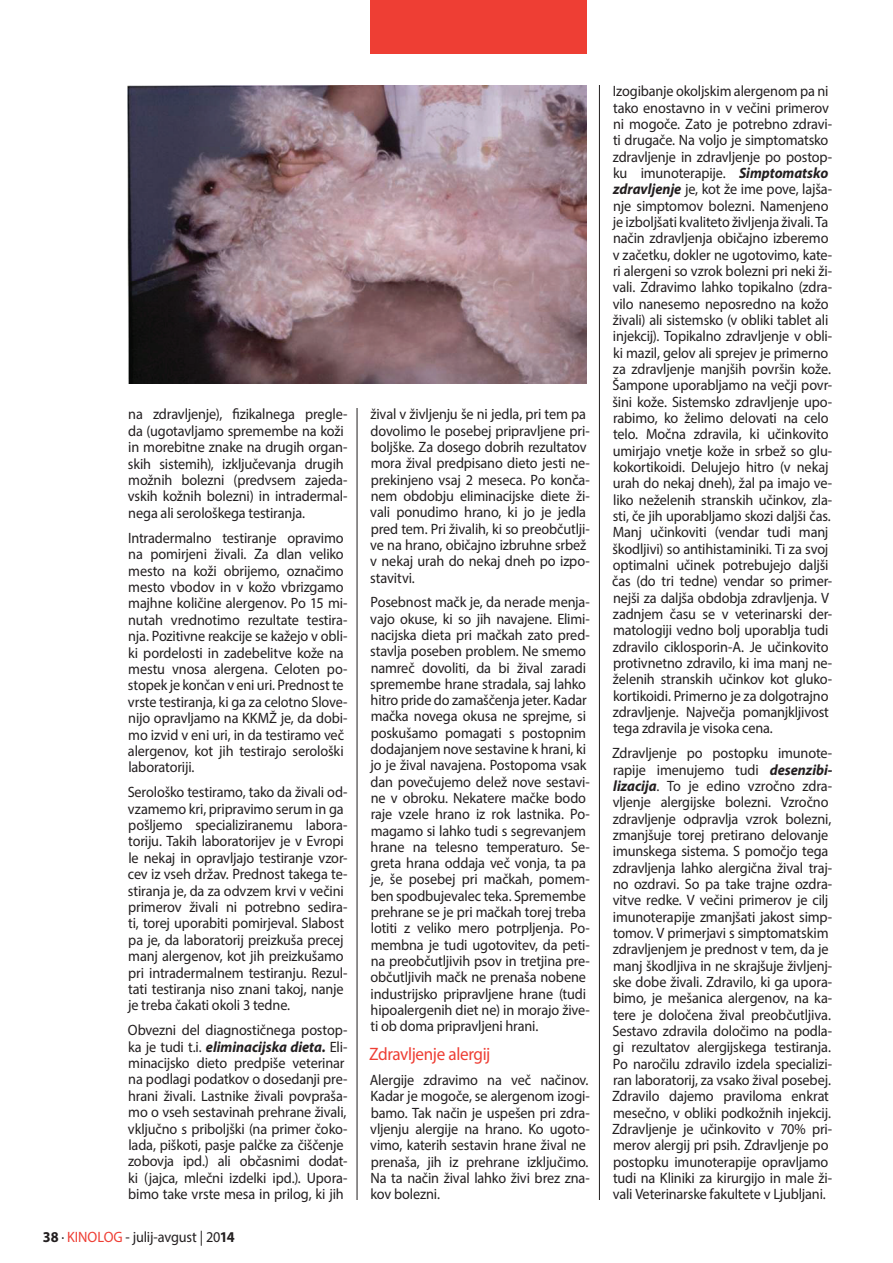
<style>
.page{position:relative;width:893px;height:1263px;background:#fff}
.page>*{position:absolute;margin:0;border:0;box-sizing:border-box;transform-origin:0 0}
.KINOLOG_-_naslovi_zo{font:18px "Myriad Pro";letter-spacing:-.02em;color:#ee3e34;scale:.95 1}
.KINOLOG_tekoci_tekst{font:15px/16.4px "Myriad Pro";letter-spacing:-.01em;color:#231f20;scale:.95 1}
.LAYOUT_-_strani_leva{font:15px "Myriad Pro";letter-spacing:-.01em;color:#231f20;scale:.95 1}
.s1{font-weight:700;font-style:italic}
.s2{font-weight:700}
.s3{color:#ee3e34}
</style>
<div class="page">
<div style="left:370px;top:0;width:217px;height:54px;background:#ee3e34"></div>
<img style="left:128px;top:85px;width:459px;height:298px">
<hr style="left:599px;top:85px;width:1px;height:1114px;background:#231f20">
<hr style="left:357px;top:408px;width:1px;height:791px;background:#231f20">
<p class="KINOLOG_tekoci_tekst" style="left:128px;top:406px;width:233px">na zdravljenje), fizikalnega pregle&shy;da (ugotavljamo spremembe na koži in morebitne znake na drugih organ&shy;skih sistemih), izključevanja drugih možnih bolezni (predvsem zajeda&shy;vskih kožnih bolezni) in intradermal&shy;nega ali serološkega testiranja.</p>
<p class="KINOLOG_tekoci_tekst" style="left:128px;top:529px;width:233px">Intradermalno testiranje opravimo na pomirjeni živali. Za dlan veliko mesto na koži obrijemo, označimo mesto vbodov in v kožo vbrizgamo majhne količine alergenov. Po 15 mi&shy;nutah vrednotimo rezultate testira&shy;nja. Pozitivne reakcije se kažejo v obli&shy;ki pordelosti in zadebelitve kože na mestu vnosa alergena. Celoten po&shy;stopek je končan v eni uri. Prednost te vrste testiranja, ki ga za celotno Slove&shy;nijo opravljamo na KKMŽ je, da dobi&shy;mo izvid v eni uri, in da testiramo več alergenov, kot jih testirajo serološki laboratoriji.</p>
<p class="KINOLOG_tekoci_tekst" style="left:128px;top:784px;width:233px">Serološko testiramo, tako da živali od&shy;vzamemo kri, pripravimo serum in ga pošljemo specializiranemu labora&shy;toriju. Takih laboratorijev je v Evropi le nekaj in opravljajo testiranje vzor&shy;cev iz vseh držav. Prednost takega te&shy;stiranja je, da za odvzem krvi v večini primerov živali ni potrebno sedira&shy;ti, torej uporabiti pomirjeval. Slabost pa je, da laboratorij preizkuša precej manj alergenov, kot jih preizkušamo pri intradermalnem testiranju. Rezul&shy;tati testiranja niso znani takoj, nanje je treba čakati okoli 3 tedne.</p>
<p class="KINOLOG_tekoci_tekst" style="left:128px;top:1022px;width:233px">Obvezni del diagnostičnega postop&shy;ka je tudi t.i. <span class="s1">eliminacijska dieta.</span> Eli&shy;minacijsko dieto predpiše veterinar na podlagi podatkov o dosedanji pre&shy;hrani živali. Lastnike živali povpraša&shy;mo o vseh sestavinah prehrane živali, vključno s priboljški (na primer čoko&shy;lada, piškoti, pasje palčke za čiščenje zobovja ipd.) ali občasnimi dodat&shy;ki (jajca, mlečni izdelki ipd.). Upora&shy;bimo take vrste mesa in prilog, ki jih</p>
<p class="LAYOUT_-_strani_leva" style="left:43px;top:1227px;width:203px"><span class="s2">38</span> · <span class="s3">KINOLOG</span> - julij-avgust | 20<span class="s2">14</span></p>
<p class="KINOLOG_tekoci_tekst" style="left:370px;top:406px;width:233px">žival v življenju še ni jedla, pri tem pa dovolimo le posebej pripravljene pri&shy;boljške. Za dosego dobrih rezultatov mora žival predpisano dieto jesti ne&shy;prekinjeno vsaj 2 meseca. Po konča&shy;nem obdobju eliminacijske diete ži&shy;vali ponudimo hrano, ki jo je jedla pred tem. Pri živalih, ki so preobčutlji&shy;ve na hrano, običajno izbruhne srbež v nekaj urah do nekaj dneh po izpo&shy;stavitvi.</p>
<p class="KINOLOG_tekoci_tekst" style="left:370px;top:594px;width:233px">Posebnost mačk je, da nerade menja&shy;vajo okuse, ki so jih navajene. Elimi&shy;nacijska dieta pri mačkah zato pred&shy;stavlja poseben problem. Ne smemo namreč dovoliti, da bi žival zaradi spremembe hrane stradala, saj lahko hitro pride do zamaščenja jeter. Kadar mačka novega okusa ne sprejme, si poskušamo pomagati s postopnim dodajanjem nove sestavine k hrani, ki jo je žival navajena. Postopoma vsak dan povečujemo delež nove sestavi&shy;ne v obroku. Nekatere mačke bodo raje vzele hrano iz rok lastnika. Po&shy;magamo si lahko tudi s segrevanjem hrane na telesno temperaturo. Se&shy;greta hrana oddaja več vonja, ta pa je, še posebej pri mačkah, pomem&shy;ben spodbujevalec teka. Spremembe prehrane se je pri mačkah torej treba lotiti z veliko mero potrpljenja. Po&shy;membna je tudi ugotovitev, da peti&shy;na preobčutljivih psov in tretjina pre&shy;občutljivih mačk ne prenaša nobene industrijsko pripravljene hrane (tudi hipoalergenih diet ne) in morajo žive&shy;ti ob doma pripravljeni hrani.</p>
<p class="KINOLOG_-_naslovi_zo" style="left:369px;top:1043px;width:129px">Zdravljenje alergij</p>
<p class="KINOLOG_tekoci_tekst" style="left:370px;top:1072px;width:233px">Alergije zdravimo na več načinov.<br>Kadar je mogoče, se alergenom izogi&shy;bamo. Tak način je uspešen pri zdra&shy;vljenju alergije na hrano. Ko ugoto&shy;vimo, katerih sestavin hrane žival ne prenaša, jih iz prehrane izključimo.<br>Na ta način žival lahko živi brez zna&shy;kov bolezni.</p>
<p class="KINOLOG_tekoci_tekst" style="left:612px;top:83px;width:233px">Izogibanje okoljskim alergenom pa ni tako enostavno in v večini primerov ni mogoče. Zato je potrebno zdravi&shy;ti drugače. Na voljo je simptomatsko zdravljenje in zdravljenje po postop&shy;ku imunoterapije. <span class="s1">Simptomatsko zdravljenje</span> je, kot že ime pove, lajša&shy;nje simptomov bolezni. Namenjeno je izboljšati kvaliteto življenja živali. Ta način zdravljenja običajno izberemo v začetku, dokler ne ugotovimo, kate&shy;ri alergeni so vzrok bolezni pri neki ži&shy;vali. Zdravimo lahko topikalno (zdra&shy;vilo nanesemo neposredno na kožo živali) ali sistemsko (v obliki tablet ali injekcij). Topikalno zdravljenje v obli&shy;ki mazil, gelov ali sprejev je primerno za zdravljenje manjših površin kože.<br>Šampone uporabljamo na večji povr&shy;šini kože. Sistemsko zdravljenje upo&shy;rabimo, ko želimo delovati na celo telo. Močna zdravila, ki učinkovito umirjajo vnetje kože in srbež so glu&shy;kokortikoidi. Delujejo hitro (v nekaj urah do nekaj dneh), žal pa imajo ve&shy;liko neželenih stranskih učinkov, zla&shy;sti, če jih uporabljamo skozi daljši čas.<br>Manj učinkoviti (vendar tudi manj škodljivi) so antihistaminiki. Ti za svoj optimalni učinek potrebujejo daljši čas (do tri tedne) vendar so primer&shy;nejši za daljša obdobja zdravljenja. V zadnjem času se v veterinarski der&shy;matologiji vedno bolj uporablja tudi zdravilo ciklosporin-A. Je učinkovito protivnetno zdravilo, ki ima manj ne&shy;želenih stranskih učinkov kot gluko&shy;kortikoidi. Primerno je za dolgotrajno zdravljenje. Največja pomanjkljivost tega zdravila je visoka cena.</p>
<p class="KINOLOG_tekoci_tekst" style="left:612px;top:745px;width:234px">Zdravljenje po postopku imunote&shy;rapije imenujemo tudi <span class="s1">desenzibi&shy;lizacija</span>. To je edino vzročno zdra&shy;vljenje alergijske bolezni. Vzročno zdravljenje odpravlja vzrok bolezni, zmanjšuje torej pretirano delovanje imunskega sistema. S pomočjo tega zdravljenja lahko alergična žival traj&shy;no ozdravi. So pa take trajne ozdra&shy;vitve redke. V večini primerov je cilj imunoterapije zmanjšati jakost simp&shy;tomov. V primerjavi s simptomatskim zdravljenjem je prednost v tem, da je manj škodljiva in ne skrajšuje življenj&shy;ske dobe živali. Zdravilo, ki ga upora&shy;bimo, je mešanica alergenov, na ka&shy;tere je določena žival preobčutljiva.<br>Sestavo zdravila določimo na podla&shy;gi rezultatov alergijskega testiranja.<br>Po naročilu zdravilo izdela specializi&shy;ran laboratorij, za vsako žival posebej.<br>Zdravilo dajemo praviloma enkrat mesečno, v obliki podkožnih injekcij.<br>Zdravljenje je učinkovito v 70% pri&shy;merov alergij pri psih. Zdravljenje po postopku imunoterapije opravljamo tudi na Kliniki za kirurgijo in male ži&shy;vali Veterinarske fakultete v Ljubljani.</p>
</div>
